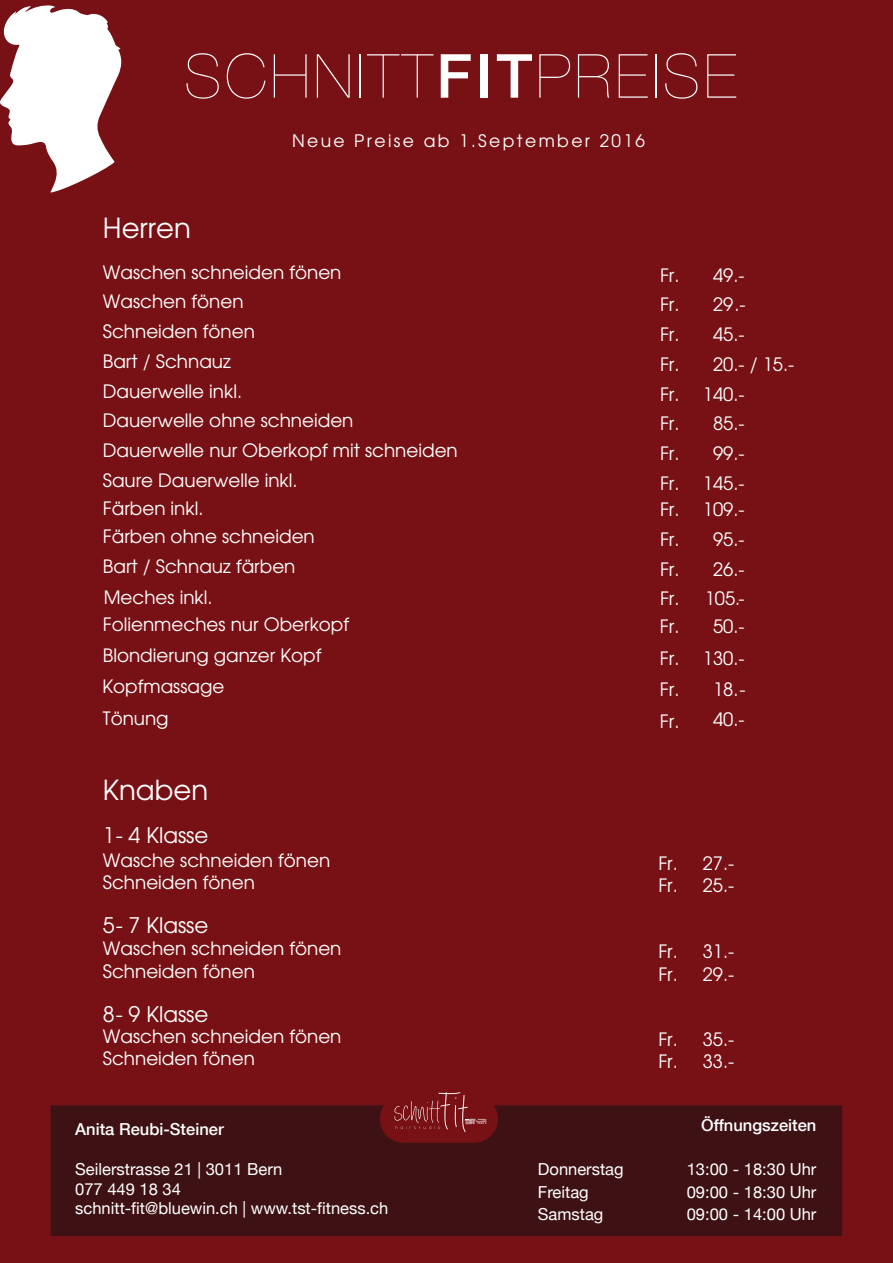
<style>
.page{position:relative;width:893px;height:1263px;background:#781115}
.page>*{position:absolute;margin:0;border:0;box-sizing:border-box;transform-origin:0 0}
.t1{font:200 60.75px "Helvetica Neue";letter-spacing:.06em;color:#fff}
.t2{font:27.6px "Te X Gyre Adventor";color:#fff}
.t3{font:21.45px "Te X Gyre Adventor";color:#fff}
.t4{font:18.3px "Te X Gyre Adventor";color:#fff}
.t5{font:17.25px "Te X Gyre Adventor";letter-spacing:.14em;color:#fff}
.t6{font:16.5px/19.8px "Helvetica Neue";color:#fff}
.t7{font:500 16.5px "Helvetica Neue";color:#fff}
.s1{font-weight:500}
</style>
<div class="page">
<div style="left:50px;top:1105px;width:792px;height:131px;background:#3e1215"></div>
<svg style="left:394px;top:1092px;width:92px;height:40px;background:#832528"></svg>
<h1 class="t1" style="left:184px;top:41px;width:554px">SCHNITT<span class="s1">FIT</span>PREISE</h1>
<p class="t5" style="left:292px;top:127px;width:354px">Neue Preise ab 1.September 2016</p>
<h2 class="t2" style="left:103px;top:206px;width:90px">Herren</h2>
<p class="t4" style="left:103px;top:258px;width:240px">Waschen schneiden fönen</p>
<p class="t4" style="left:660px;top:261px;width:86px">Fr. 49.-</p>
<p class="t4" style="left:103px;top:286px;width:142px">Waschen fönen</p>
<p class="t4" style="left:660px;top:289px;width:87px">Fr. 29.-</p>
<p class="t4" style="left:103px;top:316px;width:153px">Schneiden fönen</p>
<p class="t4" style="left:660px;top:319px;width:86px">Fr. 45.-</p>
<p class="t4" style="left:103px;top:347px;width:129px">Bart / Schnauz</p>
<p class="t4" style="left:660px;top:350px;width:136px">Fr. 20.- / 15.-</p>
<p class="t4" style="left:103px;top:377px;width:141px">Dauerwelle inkl.</p>
<p class="t4" style="left:660px;top:380px;width:86px">Fr. 140.-</p>
<p class="t4" style="left:103px;top:405px;width:252px">Dauerwelle ohne schneiden</p>
<p class="t4" style="left:660px;top:408px;width:86px">Fr. 85.-</p>
<p class="t4" style="left:103px;top:435px;width:356px">Dauerwelle nur Oberkopf mit schneiden</p>
<p class="t4" style="left:660px;top:438px;width:86px">Fr. 99.-</p>
<p class="t4" style="left:103px;top:466px;width:196px">Saure Dauerwelle inkl.</p>
<p class="t4" style="left:660px;top:469px;width:86px">Fr. 145.-</p>
<p class="t4" style="left:103px;top:494px;width:102px">Färben inkl.</p>
<p class="t4" style="left:660px;top:495px;width:86px">Fr. 109.-</p>
<p class="t4" style="left:103px;top:522px;width:213px">Färben ohne schneiden</p>
<p class="t4" style="left:660px;top:525px;width:86px">Fr. 95.-</p>
<p class="t4" style="left:103px;top:552px;width:194px">Bart / Schnauz färben</p>
<p class="t4" style="left:660px;top:555px;width:86px">Fr. 26.-</p>
<p class="t4" style="left:104px;top:583px;width:110px">Meches inkl.</p>
<p class="t4" style="left:660px;top:584px;width:86px">Fr. 105.-</p>
<p class="t4" style="left:103px;top:610px;width:248px">Folienmeches nur Oberkopf</p>
<p class="t4" style="left:660px;top:611px;width:86px">Fr. 50.-</p>
<p class="t4" style="left:103px;top:641px;width:220px">Blondierung ganzer Kopf</p>
<p class="t4" style="left:660px;top:644px;width:86px">Fr. 130.-</p>
<p class="t4" style="left:102px;top:672px;width:124px">Kopfmassage</p>
<p class="t4" style="left:660px;top:675px;width:87px">Fr. 18.-</p>
<p class="t4" style="left:103px;top:704px;width:67px">Tönung</p>
<p class="t4" style="left:660px;top:705px;width:86px">Fr. 40.-</p>
<h2 class="t2" style="left:103px;top:768px;width:107px">Knaben</h2>
<p class="t3" style="left:103px;top:818px;width:107px">1- 4 Klasse</p>
<p class="t4" style="left:103px;top:846px;width:229px">Wasche schneiden fönen</p>
<p class="t4" style="left:658px;top:849px;width:77px">Fr. 27.-</p>
<p class="t4" style="left:103px;top:867px;width:153px">Schneiden fönen</p>
<p class="t4" style="left:658px;top:871px;width:77px">Fr. 25.-</p>
<p class="t3" style="left:103px;top:908px;width:107px">5- 7 Klasse</p>
<p class="t4" style="left:103px;top:933px;width:240px">Waschen schneiden fönen</p>
<p class="t4" style="left:658px;top:936px;width:77px">Fr. 31.-</p>
<p class="t4" style="left:103px;top:956px;width:153px">Schneiden fönen</p>
<p class="t4" style="left:658px;top:959px;width:77px">Fr. 29.-</p>
<p class="t3" style="left:103px;top:997px;width:107px">8- 9 Klasse</p>
<p class="t4" style="left:103px;top:1022px;width:240px">Waschen schneiden fönen</p>
<p class="t4" style="left:658px;top:1025px;width:77px">Fr. 35.-</p>
<p class="t4" style="left:103px;top:1043px;width:153px">Schneiden fönen</p>
<p class="t4" style="left:658px;top:1047px;width:77px">Fr. 33.-</p>
<p class="t7" style="left:75px;top:1119px;width:150px">Anita Reubi-Steiner</p>
<p class="t6" style="left:75px;top:1159px;width:315px">Seilerstrasse 21 | 3011 Bern<br>077 449 18 34<br>schnitt-fit@bluewin.ch | www.tst-fitness.ch</p>
<p class="t7" style="left:701px;top:1115px;width:117px">Öffnungszeiten</p>
<p class="t6" style="left:538px;top:1159px;width:87px">Donnerstag</p>
<p class="t6" style="left:687px;top:1159px;width:131px">13:00 - 18:30 Uhr</p>
<p class="t6" style="left:538px;top:1182px;width:52px">Freitag</p>
<p class="t6" style="left:687px;top:1182px;width:131px">09:00 - 18:30 Uhr</p>
<p class="t6" style="left:538px;top:1204px;width:67px">Samstag</p>
<p class="t6" style="left:687px;top:1204px;width:131px">09:00 - 14:00 Uhr</p>
</div>
